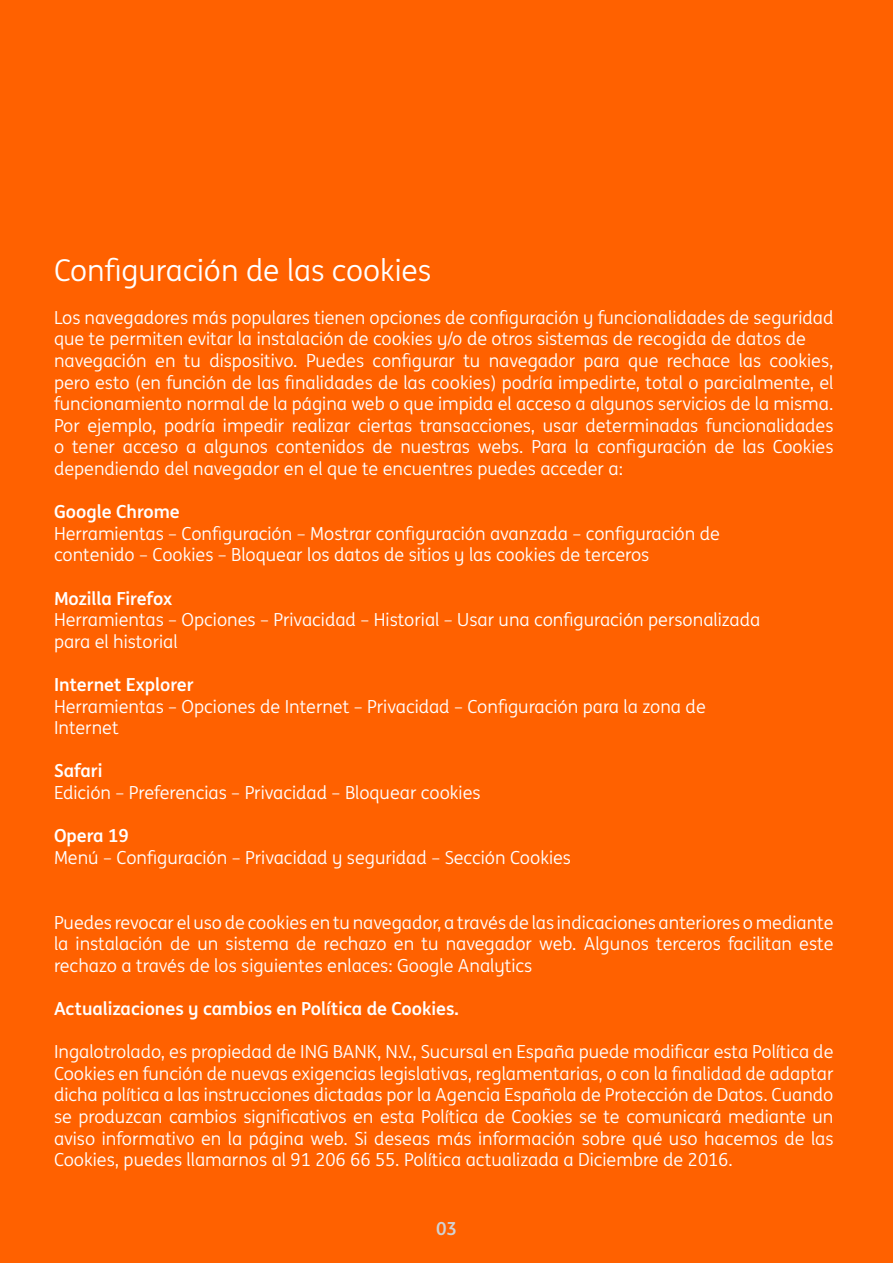
<style>
.page{position:relative;width:893px;height:1263px;background:#ff6100}
.page>*{position:absolute;margin:0;border:0;box-sizing:border-box;transform-origin:0 0}
.t1{font:30px "ING Me";color:#fff}
.t2{font:18px/21.6px "ING Me";color:#fff}
.t3{font:700 18px "ING Me";color:#fff}
.t4{font:700 18px "ING Me";color:#d1d2d4}
</style>
<div class="page">
<h1 class="t1" style="left:54px;top:248px;width:379px">Configuración de las cookies</h1>
<p class="t2" style="left:54px;top:306px;width:781px">Los navegadores más populares tienen opciones de configuración y funcionalidades de seguridad que te permiten evitar la instalación de cookies y/o de otros sistemas de recogida de datos de navegación en tu dispositivo. Puedes configurar tu navegador para que rechace las cookies, pero esto (en función de las finalidades de las cookies) podría impedirte, total o parcialmente, el funcionamiento normal de la página web o que impida el acceso a algunos servicios de la misma.<br>Por ejemplo, podría impedir realizar ciertas transacciones, usar determinadas funcionalidades o tener acceso a algunos contenidos de nuestras webs. Para la configuración de las Cookies dependiendo del navegador en el que te encuentres puedes acceder a:</p>
<p class="t3" style="left:54px;top:497px;width:127px">Google Chrome</p>
<p class="t2" style="left:54px;top:522px;width:667px">Herramientas – Configuración – Mostrar configuración avanzada – configuración de contenido – Cookies – Bloquear los datos de sitios y las cookies de terceros</p>
<p class="t3" style="left:54px;top:584px;width:120px">Mozilla Firefox</p>
<p class="t2" style="left:54px;top:608px;width:708px">Herramientas – Opciones – Privacidad – Historial – Usar una configuración personalizada para el historial</p>
<p class="t3" style="left:54px;top:670px;width:141px">Internet Explorer</p>
<p class="t2" style="left:54px;top:695px;width:653px">Herramientas – Opciones de Internet – Privacidad – Configuración para la zona de<br>Internet</p>
<p class="t3" style="left:54px;top:756px;width:50px">Safari</p>
<p class="t2" style="left:54px;top:781px;width:428px">Edición – Preferencias – Privacidad – Bloquear cookies</p>
<p class="t3" style="left:54px;top:821px;width:77px">Opera 19</p>
<p class="t2" style="left:54px;top:846px;width:518px">Menú – Configuración – Privacidad y seguridad – Sección Cookies</p>
<p class="t2" style="left:54px;top:911px;width:781px;text-align:justify">Puedes revocar el uso de cookies en tu navegador, a través de las indicaciones anteriores o mediante la instalación de un sistema de rechazo en tu navegador web. Algunos terceros facilitan este rechazo a través de los siguientes enlaces: Google Analytics</p>
<p class="t3" style="left:54px;top:994px;width:406px">Actualizaciones y cambios en Política de Cookies.</p>
<p class="t2" style="left:54px;top:1040px;width:781px;text-align:justify">Ingalotrolado, es propiedad de ING BANK, N.V., Sucursal en España puede modificar esta Política de Cookies en función de nuevas exigencias legislativas, reglamentarias, o con la finalidad de adaptar dicha política a las instrucciones dictadas por la Agencia Española de Protección de Datos. Cuando se produzcan cambios significativos en esta Política de Cookies se te comunicará mediante un aviso informativo en la página web. Si deseas más información sobre qué uso hacemos de las Cookies, puedes llamarnos al 91 206 66 55. Política actualizada a Diciembre de 2016.</p>
<p class="t4" style="left:436px;top:1214px;width:22px">03</p>
</div>
